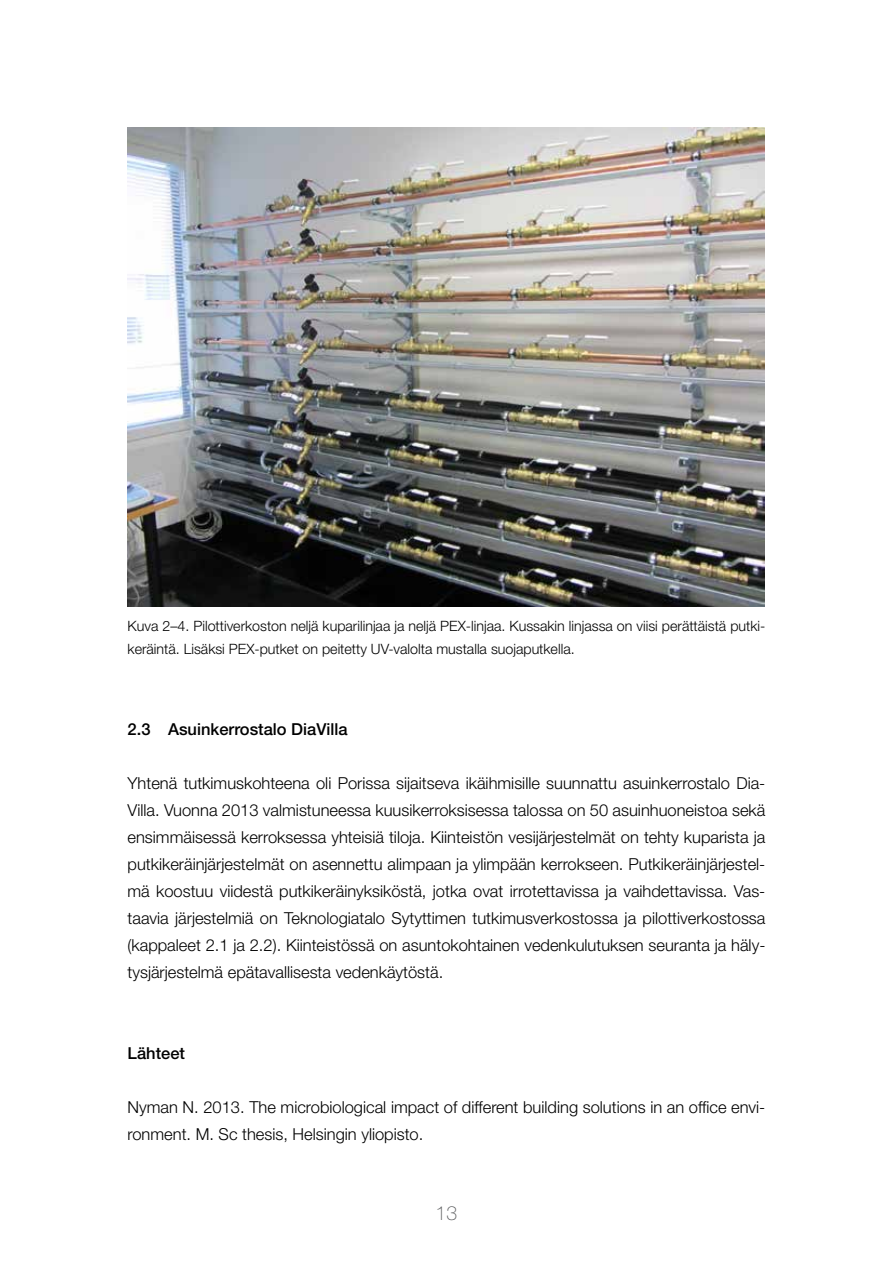
<style>
.page{position:relative;width:893px;height:1263px;background:#fff}
.page>*{position:absolute;margin:0;border:0;box-sizing:border-box;transform-origin:0 0}
.t1{font:100 19.5px "Helvetica Neue LT Std";color:#58595b}
.t2{font:300 16.5px/27px "Helvetica Neue LT Std";color:#000;text-align:justify}
.t3{font:500 16.5px "Helvetica Neue LT Std";color:#000}
.t4{font:300 14.25px/22.5px "Helvetica Neue LT Std";color:#000}
</style>
<div class="page">
<img style="left:128px;top:128px;width:637px;height:479px">
<p class="t4" style="left:128px;top:614px;width:639px">Kuva 2–4. Pilottiverkoston neljä kuparilinjaa ja neljä PEX-linjaa. Kussakin linjassa on viisi perättäistä putki&shy;keräintä. Lisäksi PEX-putket on peitetty UV-valolta mustalla suojaputkella.</p>
<p class="t3" style="left:128px;top:719px;width:222px">2.3 Asuinkerrostalo DiaVilla</p>
<p class="t2" style="left:128px;top:769px;width:639px">Yhtenä tutkimuskohteena oli Porissa sijaitseva ikäihmisille suunnattu asuinkerrostalo Dia-Villa. Vuonna 2013 valmistuneessa kuusikerroksisessa talossa on 50 asuinhuoneistoa sekä ensimmäisessä kerroksessa yhteisiä tiloja. Kiinteistön vesijärjestelmät on tehty kuparista ja putkikeräinjärjestelmät on asennettu alimpaan ja ylimpään kerrokseen. Putkikeräinjärjestel&shy;mä koostuu viidestä putkikeräinyksiköstä, jotka ovat irrotettavissa ja vaihdettavissa. Vas&shy;taavia järjestelmiä on Teknologiatalo Sytyttimen tutkimusverkostossa ja pilottiverkostossa (kappaleet 2.1 ja 2.2). Kiinteistössä on asuntokohtainen vedenkulutuksen seuranta ja häly&shy;tysjärjestelmä epätavallisesta vedenkäytöstä.</p>
<p class="t3" style="left:128px;top:1043px;width:59px">Lähteet</p>
<p class="t2" style="left:128px;top:1093px;width:639px">Nyman N. 2013. The microbiological impact of different building solutions in an office envi&shy;ronment. M. Sc thesis, Helsingin yliopisto.</p>
<p class="t1" style="left:436px;top:1202px;width:23px">13</p>
</div>
